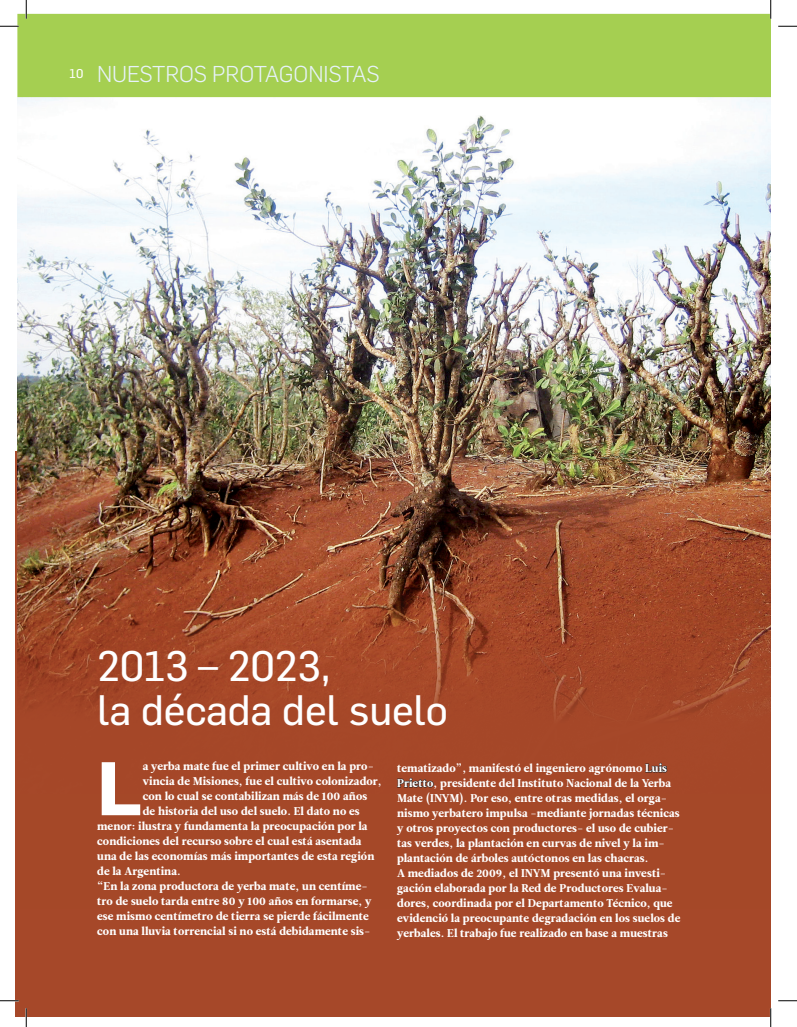
<style>
.page{position:relative;width:797px;height:1027px;background:#fff}
.page>*{position:absolute;margin:0;border:0;box-sizing:border-box;transform-origin:0 0}
.t1{font:700 74.38px "Flama";color:#fff}
.t2{font:41.75px/44.6px "Flama Basic";letter-spacing:-.005em;color:#fff}
.t3{font:300 22.5px "Flama";letter-spacing:-.005em;color:#e7f2fa}
.t4{font:12.5px "Flama Basic";color:#fff}
.t5{font:11.25px/15px "Leitura News Roman 4";letter-spacing:.01em;color:#fff}
</style>
<div class="page">
<div style="left:16px;top:451px;width:754px;height:566px;background:#a64829"></div>
<div style="left:17px;top:97px;width:753px;height:812px;background:#a04a26"></div>
<img style="left:17px;top:97px;width:753px;height:691px">
<div style="left:17px;top:14px;width:753px;height:83px;background:#a5cf51"></div>
<svg style="left:645px;top:763px;width:22px;height:9px"></svg>
<svg style="left:397px;top:778px;width:36px;height:9px"></svg>
<svg style="left:0;top:25px;width:19px;height:2px"></svg>
<svg style="left:778px;top:25px;width:19px;height:2px"></svg>
<svg style="left:0;top:1000px;width:19px;height:1px"></svg>
<svg style="left:778px;top:1000px;width:19px;height:1px"></svg>
<svg style="left:25px;top:0;width:2px;height:19px"></svg>
<svg style="left:25px;top:1008px;width:2px;height:19px"></svg>
<svg style="left:770px;top:0;width:1px;height:19px"></svg>
<svg style="left:770px;top:1008px;width:1px;height:19px"></svg>
<p class="t4" style="left:70px;top:65px;width:15px">10</p>
<h3 class="t3" style="left:97px;top:58px;width:30px">NUESTROS</h3>
<h3 class="t3" style="left:212px;top:58px;width:28px">PROTA</h3>
<h3 class="t3" style="left:279px;top:58px;width:57px">GONISTAS</h3>
<h2 class="t2" style="left:97px;top:641px;width:352px">2013 – 2023,<br>la década del suelo</h2>
<h1 class="t1" style="left:97px;top:735px;width:46px">L</h1>
<p class="t5" style="left:143px;top:759px;width:233px">a yerba mate fue el primer cultivo en la pro-</p>
<p class="t5" style="left:143px;top:774px;width:241px">vincia de Misiones, fue el cultivo colonizador,</p>
<p class="t5" style="left:143px;top:789px;width:226px">con lo cual se contabilizan más de 100 años</p>
<p class="t5" style="left:143px;top:804px;width:218px">de historia del uso del suelo. El dato no es</p>
<p class="t5" style="left:97px;top:819px;width:272px">menor: ilustra y fundamenta la preocupación por la</p>
<p class="t5" style="left:97px;top:834px;width:266px">condiciones del recurso sobre el cual está asentada</p>
<p class="t5" style="left:97px;top:849px;width:279px">una de las economías más importantes de esta región</p>
<p class="t5" style="left:97px;top:864px;width:85px">de la Argentina.</p>
<p class="t5" style="left:97px;top:879px;width:272px">“En la zona productora de yerba mate, un centíme-</p>
<p class="t5" style="left:97px;top:894px;width:276px">tro de suelo tarda entre 80 y 100 años en formarse, y</p>
<p class="t5" style="left:97px;top:909px;width:273px">ese mismo centímetro de tierra se pierde fácilmente</p>
<p class="t5" style="left:97px;top:924px;width:275px">con una lluvia torrencial si no está debidamente sis-</p>
<p class="t5" style="left:397px;top:761px;width:285px">tematizado”, manifestó el ingeniero agrónomo Luis Prietto, presidente del Instituto Nacional de la Yerba Mate (INYM). Por eso, entre otras medidas, el orga&shy;nismo yerbatero impulsa -mediante jornadas técnicas y otros proyectos con productores- el uso de cubier&shy;tas verdes, la plantación en curvas de nivel y la im&shy;plantación de árboles autóctonos en las chacras.<br>A mediados de 2009, el INYM presentó una investi&shy;gación elaborada por la Red de Productores Evalua&shy;dores, coordinada por el Departamento Técnico, que evidenció la preocupante degradación en los suelos de yerbales. El trabajo fue realizado en base a muestras</p>
</div>
